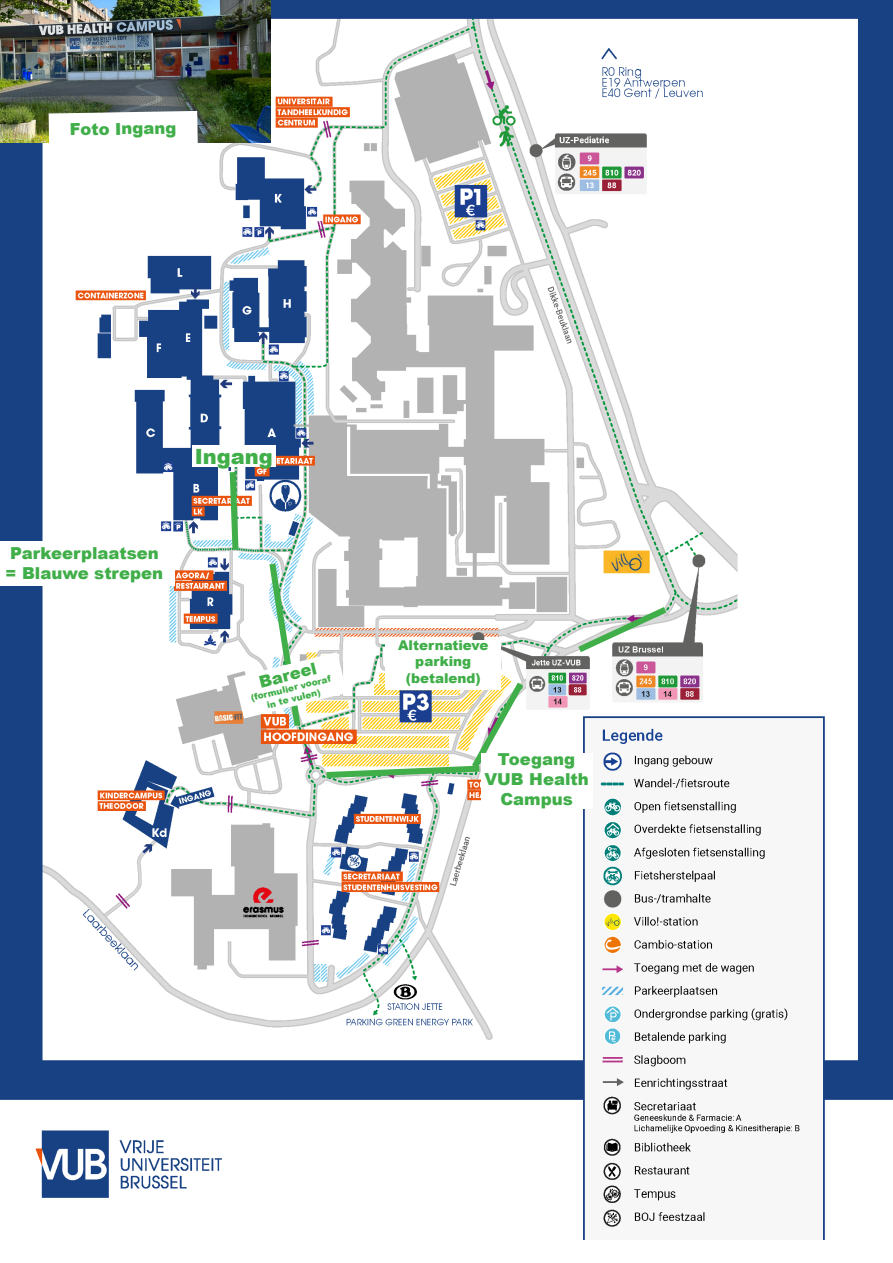
<style>
.page{position:relative;width:893px;height:1263px;background:#fff}
.page>*{position:absolute;margin:0;border:0;box-sizing:border-box;transform-origin:0 0}
.t1{font:900 21px "Arial";color:#40ae49}
.t2{font:900 16.5px/19.8px "Arial";color:#40ae49;text-align:center}
.t3{font:900 13.5px/16.2px "Arial";color:#40ae49;text-align:center}
.t4{font:900 9px "Arial";color:#40ae49}
</style>
<div class="page">
<img style="left:0;top:0;width:893px;height:1239px">
<div style="left:481px;top:754px;width:112px;height:55px;background:#fff"></div>
<div style="left:192px;top:445px;width:84px;height:22px;background:#fff"></div>
<div style="left:0;top:541px;width:174px;height:44px;background:#fff"></div>
<svg style="left:226px;top:466px;width:303px;height:315px"></svg>
<svg style="left:572px;top:602px;width:101px;height:55px"></svg>
<img style="left:0;top:0;width:271px;height:142px">
<svg style="left:49px;top:111px;width:149px;height:35px"></svg>
<p class="t2" style="left:70px;top:119px;width:108px;rotate:-1deg">Foto Ingang</p>
<p class="t2" style="left:10px;top:543px;width:150px">Parkeerplaatsen</p>
<p class="t2" style="left:6px;top:563px;width:159px">= Blauwe strepen</p>
<p class="t1" style="left:195px;top:441px;width:80px">Ingang</p>
<p class="t2" style="left:257px;top:672px;width:60px;rotate:-14deg">Bareel</p>
<p class="t4" style="left:249px;top:692px;width:84px;rotate:-14deg">(formulier vooraf</p>
<p class="t4" style="left:265px;top:699px;width:56px;rotate:-14deg">in te vulen)</p>
<p class="t3" style="left:398px;top:637px;width:92px">Alternatieve parking (betalend)</p>
<p class="t2" style="left:484px;top:749px;width:106px">Toegang<br>VUB Health<br>Campus</p>
</div>
